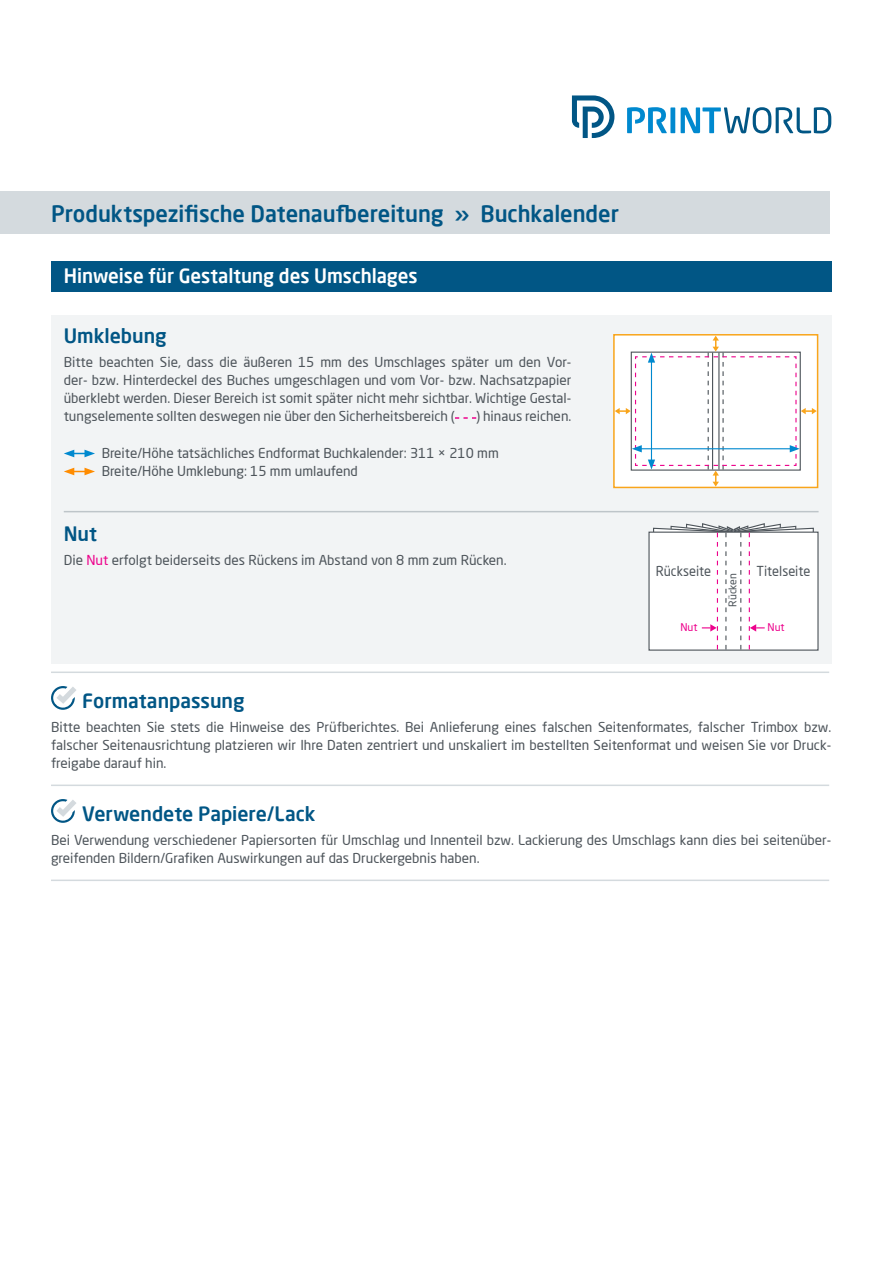
<style>
.page{position:relative;width:893px;height:1263px;background:#fff}
.page>*{position:absolute;margin:0;border:0;box-sizing:border-box;transform-origin:0 0}
.t1{font:500 22.5px "Neo Sans Pro";color:#015685}
.t2{font:500 19.5px "Neo Sans Pro";color:#015685}
.t3{font:500 19.5px "Neo Sans Pro";color:#fff;scale:.96 1}
.t4{font:13.5px/18px "Neo Sans Pro";color:#4d545a;text-align:justify}
.t5{font:13.5px "Neo Sans Pro";color:#4d545a;scale:.95 1}
.t6{font:10.5px "Neo Sans Pro";color:#4d545a}
.t7{font:10.5px "Neo Sans Pro";color:#ed028c}
.s1{color:#ed028c}
</style>
<div class="page">
<div style="left:51px;top:315px;width:780px;height:348px;background:#f2f4f5"></div>
<div style="left:0;top:191px;width:829px;height:43px;background:#d4dade"></div>
<svg style="left:627px;top:107px;width:204px;height:26px"></svg>
<svg style="left:572px;top:96px;width:42px;height:42px"></svg>
<div style="left:51px;top:261px;width:780px;height:31px;background:#015685"></div>
<svg style="left:455px;top:417px;width:21px;height:2px"></svg>
<svg style="left:64px;top:450px;width:31px;height:7px"></svg>
<svg style="left:64px;top:468px;width:31px;height:7px"></svg>
<hr style="left:64px;top:511px;width:755px;height:1px;background:#bec5c9">
<hr style="left:51px;top:671px;width:778px;height:2px;background:#d4dade">
<svg style="left:51px;top:686px;width:25px;height:24px"></svg>
<hr style="left:51px;top:784px;width:778px;height:2px;background:#d4dade">
<svg style="left:51px;top:799px;width:25px;height:24px"></svg>
<hr style="left:51px;top:879px;width:778px;height:2px;background:#d4dade">
<div style="left:649px;top:532px;width:169px;height:118px;background:#fff"></div>
<svg style="left:652px;top:523px;width:162px;height:128px"></svg>
<svg style="left:613px;top:334px;width:206px;height:155px"></svg>
<h1 class="t1" style="left:51px;top:200px;width:569px">Produktspezifische Datenaufbereitung » Buchkalender</h1>
<h2 class="t3" style="left:64px;top:264px;width:370px">Hinweise für Gestaltung des Umschlages</h2>
<h2 class="t2" style="left:64px;top:324px;width:104px">Umklebung</h2>
<p class="t4" style="left:64px;top:353px;width:509px">Bitte beachten Sie, dass die äußeren 15 mm des Umschlages später um den Vor&shy;der- bzw. Hinterdeckel des Buches umgeschlagen und vom Vor- bzw. Nachsatzpapier überklebt werden. Dieser Bereich ist somit später nicht mehr sichtbar. Wichtige Gestal&shy;tungselemente sollten deswegen nie über den Sicherheitsbereich (</p>
<p class="t4" style="left:476px;top:407px;width:97px">) hinaus reichen.</p>
<p class="t4" style="left:102px;top:444px;width:399px">Breite/Höhe tatsächliches Endformat Buchkalender: 311 × 210 mm<br>Breite/Höhe Umklebung: 15 mm umlaufend</p>
<h2 class="t2" style="left:64px;top:522px;width:35px">Nut</h2>
<p class="t4" style="left:64px;top:551px;width:444px">Die <span class="s1">Nut</span> erfolgt beiderseits des Rückens im Abstand von 8 mm zum Rücken.</p>
<p class="t5" style="left:656px;top:563px;width:60px">Rückseite</p>
<p class="t5" style="left:757px;top:563px;width:58px">Titelseite</p>
<p class="t6" style="left:726px;top:607px;width:35px;rotate:-90deg">Rücken</p>
<p class="t7" style="left:680px;top:621px;width:19px">Nut</p>
<p class="t7" style="left:767px;top:621px;width:19px">Nut</p>
<h2 class="t2" style="left:82px;top:689px;width:164px">Formatanpassung</h2>
<p class="t4" style="left:51px;top:718px;width:782px">Bitte beachten Sie stets die Hinweise des Prüfberichtes. Bei Anlieferung eines falschen Seitenformates, falscher Trimbox bzw. falscher Seitenausrichtung platzieren wir Ihre Daten zentriert und unskaliert im bestellten Seitenformat und weisen Sie vor Druck&shy;freigabe darauf hin.</p>
<h2 class="t2" style="left:82px;top:802px;width:235px">Verwendete Papiere/Lack</h2>
<p class="t4" style="left:51px;top:831px;width:782px">Bei Verwendung verschiedener Papiersorten für Umschlag und Innenteil bzw. Lackierung des Umschlags kann dies bei seitenüber&shy;greifenden Bildern/Grafiken Auswirkungen auf das Druckergebnis haben.</p>
</div>
